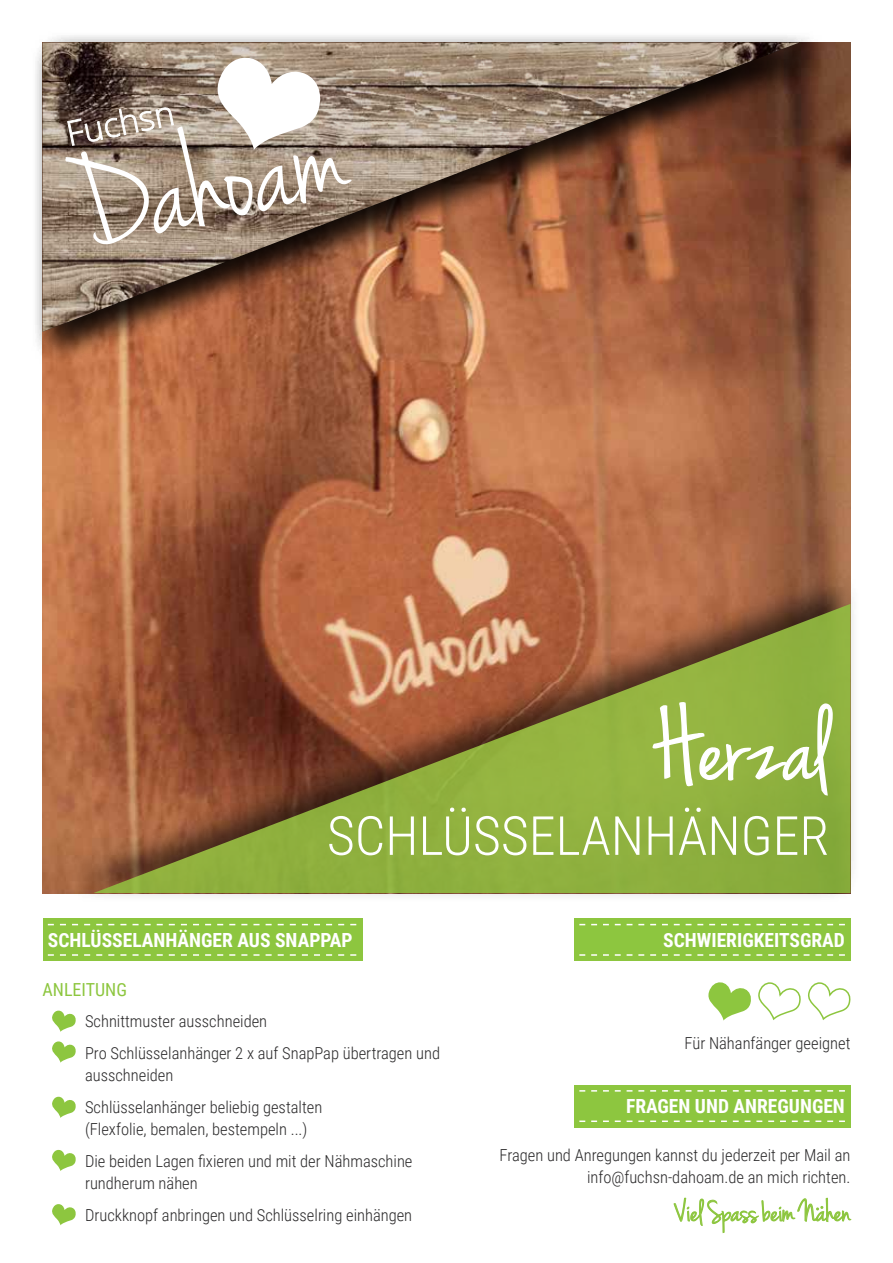
<style>
.page{position:relative;width:893px;height:1263px;background:#fff}
.page>*{position:absolute;margin:0;border:0;box-sizing:border-box;transform-origin:0 0}
.t1{font:108px "Jenna Sue";color:#fff}
.t2{font:300 54px "Roboto Condensed";color:#fff}
.t3{font:31.5px "Jenna Sue";color:#8dc63f}
.t4{font:700 19.5px "Roboto Condensed";color:#fff}
.t5{font:18px "Roboto Condensed";color:#8dc63f}
.t6{font:300 16.5px/31.5px "Roboto Condensed";color:#292829}
</style>
<div class="page">
<img style="left:43px;top:43px;width:807px;height:850px">
<div style="left:31px;top:31px;width:799px;height:335px;background:#000;opacity:.75"></div>
<img style="left:43px;top:43px;width:756px;height:289px">
<div style="left:63px;top:570px;width:798px;height:334px;background:#000;opacity:.75"></div>
<svg style="left:94px;top:604px;width:756px;height:289px;background:#937f3b"></svg>
<svg style="left:65px;top:48px;width:286px;height:196px"></svg>
<svg style="left:651px;top:702px;width:182px;height:94px;background:#9ebb56"></svg>
<div style="left:43px;top:918px;width:319px;height:43px;background:#8dc63f"></div>
<div style="left:574px;top:918px;width:276px;height:43px;background:#8dc63f"></div>
<div style="left:574px;top:1085px;width:276px;height:42px;background:#8dc63f"></div>
<svg style="left:48px;top:924px;width:308px;height:1px"></svg>
<svg style="left:579px;top:924px;width:266px;height:1px"></svg>
<svg style="left:579px;top:1090px;width:266px;height:1px"></svg>
<svg style="left:48px;top:954px;width:308px;height:2px"></svg>
<svg style="left:579px;top:954px;width:266px;height:2px"></svg>
<svg style="left:579px;top:1120px;width:266px;height:2px"></svg>
<svg style="left:708px;top:982px;width:143px;height:39px"></svg>
<svg style="left:673px;top:1197px;width:178px;height:36px"></svg>
<svg style="left:52px;top:1010px;width:24px;height:22px"></svg>
<svg style="left:52px;top:1041px;width:24px;height:22px"></svg>
<svg style="left:52px;top:1096px;width:24px;height:22px"></svg>
<svg style="left:52px;top:1149px;width:24px;height:22px"></svg>
<svg style="left:52px;top:1204px;width:24px;height:21px"></svg>
<h1 class="t1" style="left:655px;top:686px;width:175px">Herzal</h1>
<h2 class="t2" style="left:327px;top:798px;width:504px">SCHLÜSSELANHÄNGER</h2>
<p class="t4" style="left:48px;top:926px;width:306px">SCHLÜSSELANHÄNGER AUS SNAPPAP</p>
<p class="t4" style="left:663px;top:926px;width:183px">SCHWIERIGKEITSGRAD</p>
<p class="t5" style="left:43px;top:977px;width:86px">ANLEITUNG</p>
<p class="t6" style="left:85px;top:1005px;width:357px">Schnittmuster ausschneiden<br>Pro Schlüsselanhänger 2 x auf SnapPap übertragen und</p>
<p class="t6" style="left:85px;top:1059px;width:239px">ausschneiden<br>Schlüsselanhänger beliebig gestalten</p>
<p class="t6" style="left:85px;top:1113px;width:329px">(Flexfolie, bemalen, bestempeln ...)<br>Die beiden Lagen fixieren und mit der Nähmaschine</p>
<p class="t6" style="left:85px;top:1167px;width:329px">rundherum nähen<br>Druckknopf anbringen und Schlüsselring einhängen</p>
<p class="t6" style="left:684px;top:1027px;width:167px">Für Nähanfänger geeignet</p>
<p class="t4" style="left:626px;top:1093px;width:220px">FRAGEN UND ANREGUNGEN</p>
<p class="t6" style="left:499px;top:1143px;width:352px;line-height:22.5px;text-align:right">Fragen und Anregungen kannst du jederzeit per Mail an info@fuchsn-dahoam.de an mich richten.</p>
<h3 class="t3" style="left:676px;top:1194px;width:176px">Viel Spass beim Nahen</h3>
</div>
